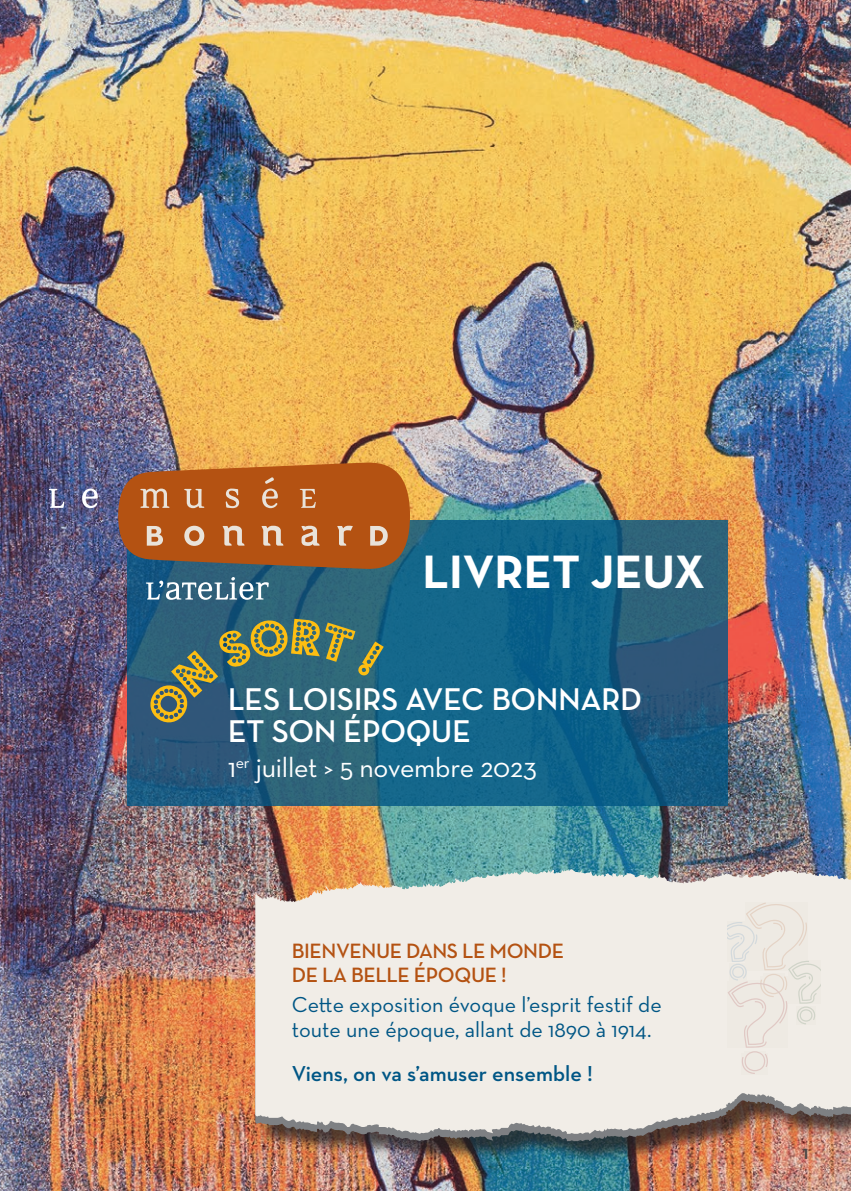
<style>
.page{position:relative;width:851px;height:1191px;background:#fff}
.page>*{position:absolute;margin:0;border:0;box-sizing:border-box;transform-origin:0 0}
.t1{font:700 47.6px "Neutraface Text";color:#fff}
.t2{font:700 32px "Neutraface Display";letter-spacing:.005em;color:#fff}
.t3{font:28px "Neutraface Text";letter-spacing:-.01em;color:#fff}
.t4{font:22px "Neutraface Text";color:#005685}
.t5{font:600 22px "Neutraface Text";color:#005685}
.t6{font:600 21px "Neutraface Text";letter-spacing:-.02em;color:#b45212}
.t7{font:15px "Neutraface Text Bold Alt";color:#4a4846}
</style>
<div class="page">
<img style="left:0;top:0;width:850px;height:1191px">
<div style="left:258px;top:873px;width:592px;height:291px;background:#231f20;opacity:.75"></div>
<img style="left:255px;top:1133px;width:595px;height:8px">
<svg style="left:255px;top:869px;width:595px;height:264px;background:#e6e1da"></svg>
<svg style="left:727px;top:902px;width:93px;height:172px;background:#ece7e1"></svg>
<svg style="left:127px;top:520px;width:600px;height:286px;background:#1b6082"></svg>
<svg style="left:146px;top:577px;width:123px;height:23px"></svg>
<svg style="left:82px;top:488px;width:16px;height:20px"></svg>
<svg style="left:49px;top:489px;width:15px;height:19px"></svg>
<svg style="left:118px;top:462px;width:292px;height:108px;background:#ae612e"></svg>
<svg style="left:143px;top:618px;width:241px;height:111px;background:#2c6179"></svg>
<p class="t1" style="left:422px;top:541px;width:284px">LIVRET JEUX</p>
<p class="t2" style="left:228px;top:681px;width:415px">LES LOISIRS AVEC BONNARD</p>
<p class="t2" style="left:228px;top:713px;width:244px">ET SON ÉPOQUE</p>
<p class="t3" style="left:228px;top:749px;width:310px">1<sup>er</sup> juillet &gt; 5 novembre 2023</p>
<p class="t6" style="left:292px;top:938px;width:274px">BIENVENUE DANS LE MONDE</p>
<p class="t6" style="left:292px;top:962px;width:216px">DE LA BELLE ÉPOQUE !</p>
<p class="t4" style="left:292px;top:990px;width:371px">Cette exposition évoque l’esprit festif de</p>
<p class="t4" style="left:292px;top:1016px;width:361px">toute une époque, allant de 1890 à 1914.</p>
<p class="t5" style="left:292px;top:1059px;width:302px">Viens, on va s’amuser ensemble !</p>
<p class="t7" style="left:802px;top:1144px;width:7px">1</p>
</div>
